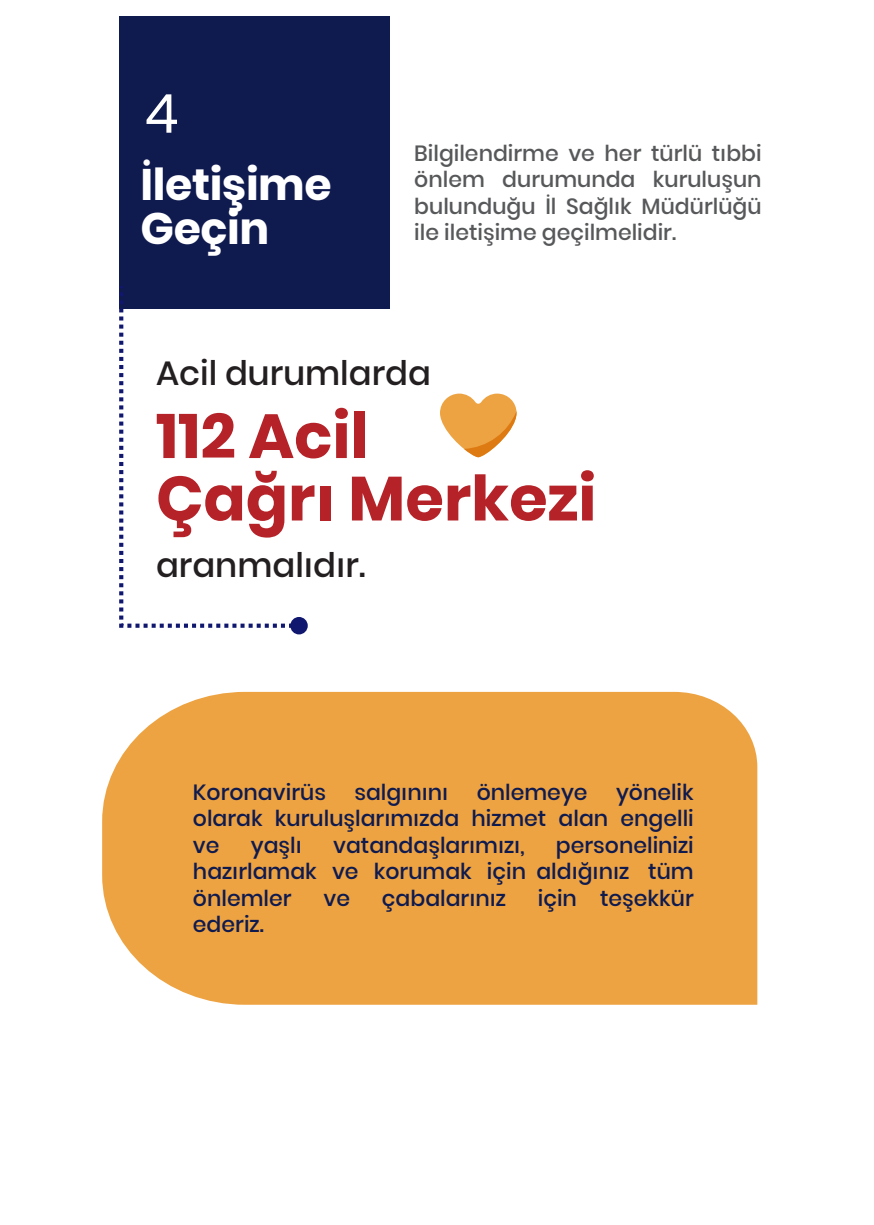
<style>
.page{position:relative;width:874px;height:1225px;background:#fff}
.page>*{position:absolute;margin:0;border:0;box-sizing:border-box;transform-origin:0 0}
.t1{font:700 62.4px "Poppins";color:#b52329}
.t2{font:54px "Poppins";color:#fff}
.t3{font:700 44px "Poppins";letter-spacing:-.01em;color:#fff}
.t4{font:500 33.8px "Poppins";color:#231f20}
.t5{font:500 22px/26.4px "Poppins";color:#0f1a4f;text-align:justify}
.t6{font:500 22px/26.4px "Poppins";color:#57585a;text-align:justify}
</style>
<div class="page">
<div style="left:119px;top:17px;width:270px;height:292px;background:#0f1a4f"></div>
<svg style="left:440px;top:393px;width:76px;height:64px"></svg>
<svg style="left:119px;top:286px;width:184px;height:343px"></svg>
<div style="left:290px;top:617px;width:17px;height:17px;background:#0f176e;border-radius:50%"></div>
<div style="left:102px;top:692px;width:655px;height:312px;background:#eda342"></div>
<p class="t2" style="left:145px;top:82px;width:35px">4</p>
<p class="t3" style="left:140px;top:159px;width:192px">İletişime</p>
<p class="t3" style="left:140px;top:203px;width:130px">Geçin</p>
<p class="t6" style="left:414px;top:140px;width:348px">Bilgilendirme ve her türlü tıbbi önlem durumunda kuruluşun bulunduğu İl Sağlık Müdürlüğü ile iletişime geçilmelidir.</p>
<p class="t4" style="left:156px;top:354px;width:276px">Acil durumlarda</p>
<p class="t1" style="left:156px;top:400px;width:214px">112 Acil</p>
<p class="t1" style="left:156px;top:462px;width:441px">Çağrı Merkezi</p>
<p class="t4" style="left:156px;top:545px;width:211px">aranmalıdır.</p>
<p class="t5" style="left:193px;top:779px;width:502px;text-indent:423px">yönelik olarak kuruluşlarımızda hizmet alan engelli ve</p>
<p class="t5" style="left:193px;top:779px;width:134px">Koronavirüs</p>
<p class="t5" style="left:354px;top:779px;width:95px">salgınını</p>
<p class="t5" style="left:476px;top:779px;width:112px">önlemeye</p>
<p class="t5" style="left:193px;top:832px;width:502px;text-indent:363px">personelinizi hazırlamak ve korumak için aldığınız tüm önlemler</p>
<p class="t5" style="left:251px;top:832px;width:52px">yaşlı</p>
<p class="t5" style="left:333px;top:832px;width:193px">vatandaşlarımızı,</p>
<p class="t5" style="left:323px;top:885px;width:28px">ve</p>
<p class="t5" style="left:382px;top:885px;width:125px">çabalarınız</p>
<p class="t5" style="left:537px;top:885px;width:157px">için teşekkür</p>
<p class="t5" style="left:193px;top:911px;width:72px">ederiz.</p>
</div>
